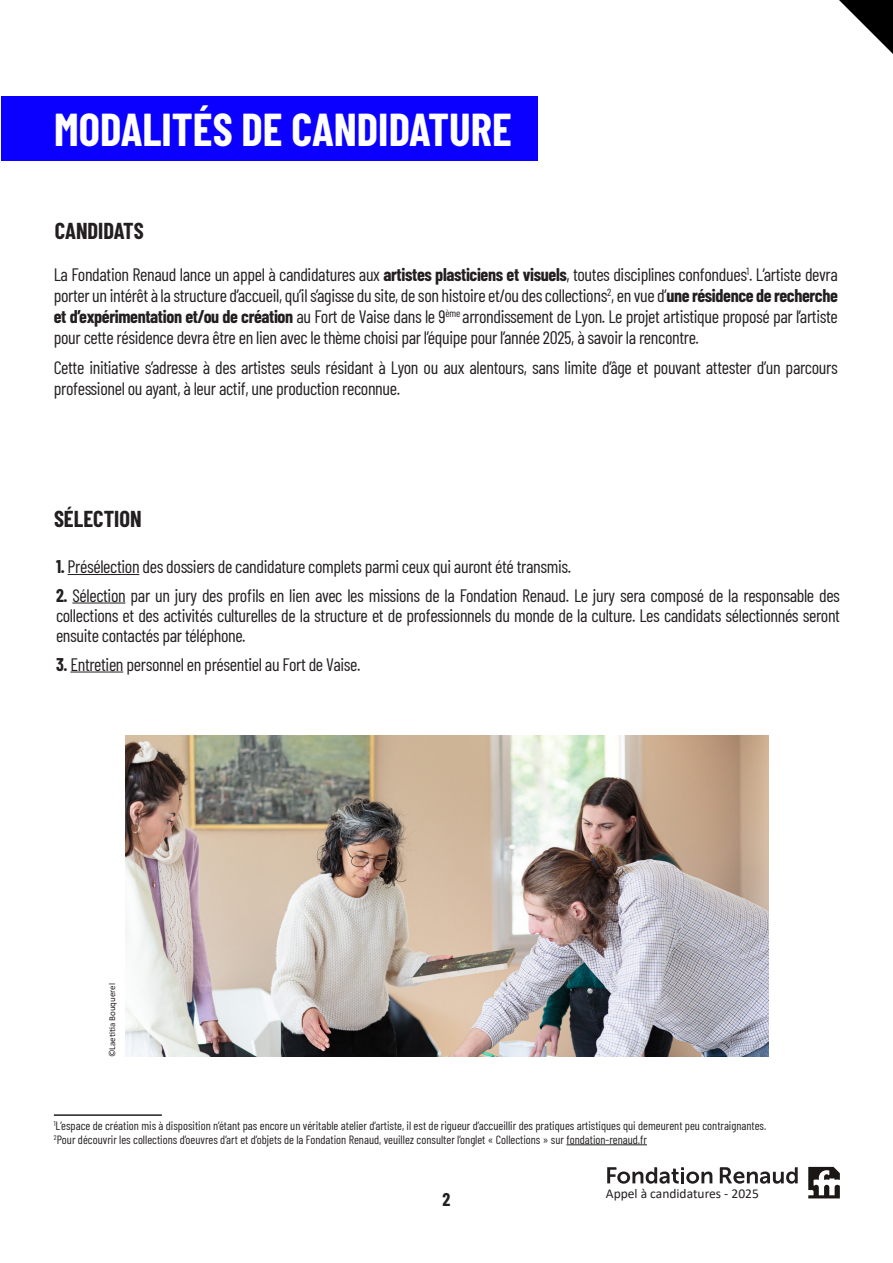
<style>
.page{position:relative;width:893px;height:1263px;background:#fff}
.page>*{position:absolute;margin:0;border:0;box-sizing:border-box;transform-origin:0 0}
.t1{font:700 45px "Barlow Condensed";color:#fff}
.t2{font:700 22.5px "Barlow Condensed";color:#231f20}
.t3{font:18px/21px "Barlow Condensed";letter-spacing:-.02em;color:#231f20;text-align:justify}
.t4{font:700 18px "Barlow Condensed";color:#231f20}
.t5{font:13.5px "Calibri";color:#231f20}
.t6{font:12px/14.4px "Barlow Condensed";color:#231f20}
.t7{font:9px "Calibri";color:#231f20}
.s1{font-weight:700}
</style>
<div class="page">
<svg style="left:839px;top:0;width:54px;height:54px"></svg>
<hr style="left:54px;top:1114px;width:108px;height:2px;background:#231f20">
<hr style="left:566px;top:1144px;width:81px;height:1px;background:#231f20">
<hr style="left:68px;top:574px;width:71px;height:1px;background:#231f20">
<hr style="left:72px;top:602px;width:53px;height:1px;background:#231f20">
<hr style="left:70px;top:671px;width:53px;height:1px;background:#231f20">
<div style="left:1px;top:97px;width:536px;height:64px;background:#0b00ff"></div>
<img style="left:126px;top:736px;width:642px;height:320px">
<svg style="left:808px;top:1167px;width:32px;height:31px"></svg>
<svg style="left:720px;top:1167px;width:78px;height:17px"></svg>
<svg style="left:607px;top:1167px;width:105px;height:17px"></svg>
<h1 class="t1" style="left:54px;top:98px;width:459px">MODALITÉS DE CANDIDATURE</h1>
<p class="t2" style="left:55px;top:215px;width:90px">CANDIDATS</p>
<p class="t3" style="left:54px;top:262px;width:785px">La Fondation Renaud lance un appel à candidatures aux <span class="s1">artistes plasticiens et visuels</span>, toutes disciplines confondues<sup>1</sup>. L’artiste devra porter un intérêt à la structure d’accueil, qu’il s’agisse du site, de son histoire et/ou des collections<sup>2</sup>, en vue d’<span class="s1">une résidence de recherche et d’expérimentation et/ou de création</span> au Fort de Vaise dans le 9<sup>ème</sup> arrondissement de Lyon. Le projet artistique proposé par l’artiste pour cette résidence devra être en lien avec le thème choisi par l’équipe pour l’année 2025, à savoir la rencontre.</p>
<p class="t3" style="left:54px;top:355px;width:785px">Cette initiative s’adresse à des artistes seuls résidant à Lyon ou aux alentours, sans limite d’âge et pouvant attester d’un parcours professionel ou ayant, à leur actif, une production reconnue.</p>
<p class="t2" style="left:54px;top:503px;width:89px">SÉLECTION</p>
<p class="t3" style="left:56px;top:555px;width:517px"><span class="s1">1.</span> Présélection des dossiers de candidature complets parmi ceux qui auront été transmis.</p>
<p class="t3" style="left:56px;top:584px;width:786px;line-height:20.2px"><span class="s1">2.</span> Sélection par un jury des profils en lien avec les missions de la Fondation Renaud. Le jury sera composé de la responsable des collections et des activités culturelles de la structure et de professionnels du monde de la culture. Les candidats sélectionnés seront ensuite contactés par téléphone.</p>
<p class="t3" style="left:56px;top:652px;width:306px"><span class="s1">3.</span> Entretien personnel en présentiel au Fort de Vaise.</p>
<p class="t7" style="left:106px;top:1057px;width:76px;rotate:-90deg">©Laetitia Bouquerel</p>
<p class="t6" style="left:54px;top:1117px;width:714px"><sup>1</sup>L’espace de création mis à disposition n’étant pas encore un véritable atelier d’artiste, il est de rigueur d’accueillir des pratiques artistiques qui demeurent peu contraignantes.<br><sup>2</sup>Pour découvrir les collections d’oeuvres d’art et d’objets de la Fondation Renaud, veuillez consulter l’onglet « Collections » sur fondation-renaud.fr</p>
<p class="t4" style="left:443px;top:1187px;width:9px">2</p>
<p class="t5" style="left:606px;top:1184px;width:154px">Appel à candidatures - 2025</p>
</div>
